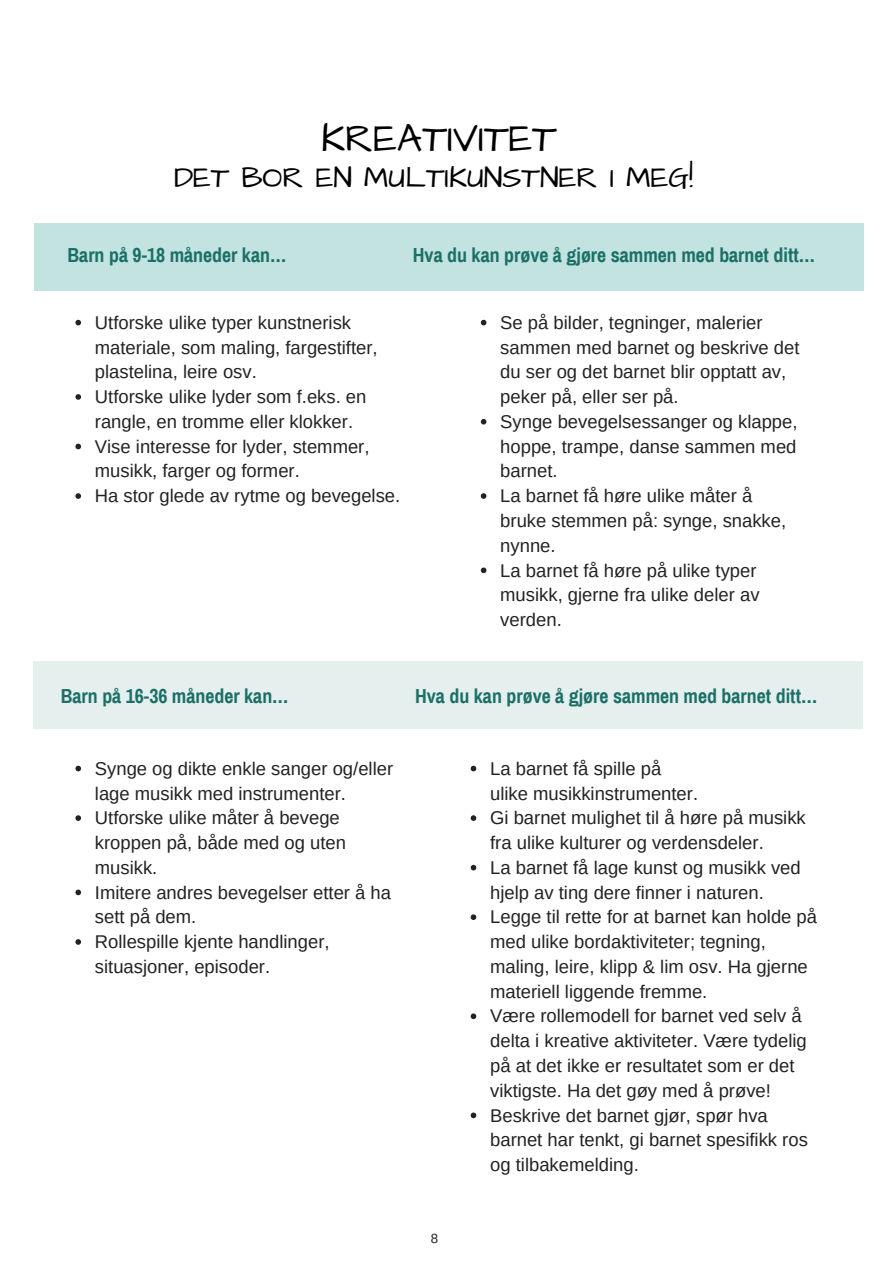
<style>
.page{position:relative;width:893px;height:1263px;background:#fff}
.page>*{position:absolute;margin:0;border:0;box-sizing:border-box;transform-origin:0 0}
.t1{font:39.75px "Architects Daughter";color:#000}
.t2{font:29.85px "Architects Daughter";color:#000}
.t3{font:700 19.8px "Archivo Narrow";color:#1a6f67}
.t4{font:18.45px/24.8px "Arimo";color:#222}
.t5{font:13.2px "Arimo";color:#222}
</style>
<div class="page">
<div style="left:34px;top:223px;width:830px;height:67px;background:#c2e3e0"></div>
<div style="left:33px;top:661px;width:829px;height:67px;background:#e5efee"></div>
<svg style="left:75px;top:320px;width:6px;height:5px"></svg>
<svg style="left:75px;top:394px;width:6px;height:6px"></svg>
<svg style="left:75px;top:444px;width:6px;height:5px"></svg>
<svg style="left:75px;top:493px;width:6px;height:6px"></svg>
<svg style="left:481px;top:320px;width:5px;height:5px"></svg>
<svg style="left:481px;top:419px;width:5px;height:5px"></svg>
<svg style="left:481px;top:493px;width:5px;height:6px"></svg>
<svg style="left:481px;top:567px;width:5px;height:6px"></svg>
<svg style="left:75px;top:766px;width:6px;height:5px"></svg>
<svg style="left:75px;top:815px;width:6px;height:6px"></svg>
<svg style="left:75px;top:889px;width:6px;height:6px"></svg>
<svg style="left:75px;top:939px;width:6px;height:6px"></svg>
<svg style="left:471px;top:766px;width:5px;height:5px"></svg>
<svg style="left:471px;top:815px;width:5px;height:6px"></svg>
<svg style="left:471px;top:865px;width:5px;height:5px"></svg>
<svg style="left:471px;top:914px;width:5px;height:6px"></svg>
<svg style="left:471px;top:1013px;width:5px;height:6px"></svg>
<svg style="left:471px;top:1112px;width:5px;height:6px"></svg>
<h1 class="t1" style="left:321px;top:112px;width:237px">KREATIVITET</h1>
<h2 class="t2" style="left:174px;top:157px;width:520px">DET BOR EN MULTIKUNSTNER I MEG!</h2>
<p class="t3" style="left:68px;top:245px;width:220px">Barn på 9-18 måneder kan…</p>
<p class="t3" style="left:413px;top:245px;width:404px">Hva du kan prøve å gjøre sammen med barnet ditt…</p>
<p class="t4" style="left:95px;top:310px;width:307px">Utforske ulike typer kunstnerisk materiale, som maling, fargestifter, plastelina, leire osv.<br>Utforske ulike lyder som f.eks. en rangle, en tromme eller klokker.<br>Vise interesse for lyder, stemmer, musikk, farger og former.<br>Ha stor glede av rytme og bevegelse.</p>
<p class="t4" style="left:500px;top:310px;width:301px">Se på bilder, tegninger, malerier sammen med barnet og beskrive det du ser og det barnet blir opptatt av, peker på, eller ser på.<br>Synge bevegelsessanger og klappe, hoppe, trampe, danse sammen med barnet.<br>La barnet få høre ulike måter å bruke stemmen på: synge, snakke, nynne.<br>La barnet få høre på ulike typer musikk, gjerne fra ulike deler av verden.</p>
<p class="t3" style="left:61px;top:685px;width:229px">Barn på 16-36 måneder kan…</p>
<p class="t3" style="left:415px;top:685px;width:404px">Hva du kan prøve å gjøre sammen med barnet ditt…</p>
<p class="t4" style="left:95px;top:756px;width:300px">Synge og dikte enkle sanger og/eller lage musikk med instrumenter.<br>Utforske ulike måter å bevege kroppen på, både med og uten musikk.<br>Imitere andres bevegelser etter å ha sett på dem.<br>Rollespille kjente handlinger, situasjoner, episoder.</p>
<p class="t4" style="left:490px;top:756px;width:328px">La barnet få spille på<br>ulike musikkinstrumenter.<br>Gi barnet mulighet til å høre på musikk fra ulike kulturer og verdensdeler.<br>La barnet få lage kunst og musikk ved hjelp av ting dere finner i naturen.<br>Legge til rette for at barnet kan holde på med ulike bordaktiviteter; tegning, maling, leire, klipp &amp; lim osv. Ha gjerne materiell liggende fremme.<br>Være rollemodell for barnet ved selv å delta i kreative aktiviteter. Være tydelig på at det ikke er resultatet som er det viktigste. Ha det gøy med å prøve!<br>Beskrive det barnet gjør, spør hva barnet har tenkt, gi barnet spesifikk ros og tilbakemelding.</p>
<p class="t5" style="left:431px;top:1231px;width:9px">8</p>
</div>
